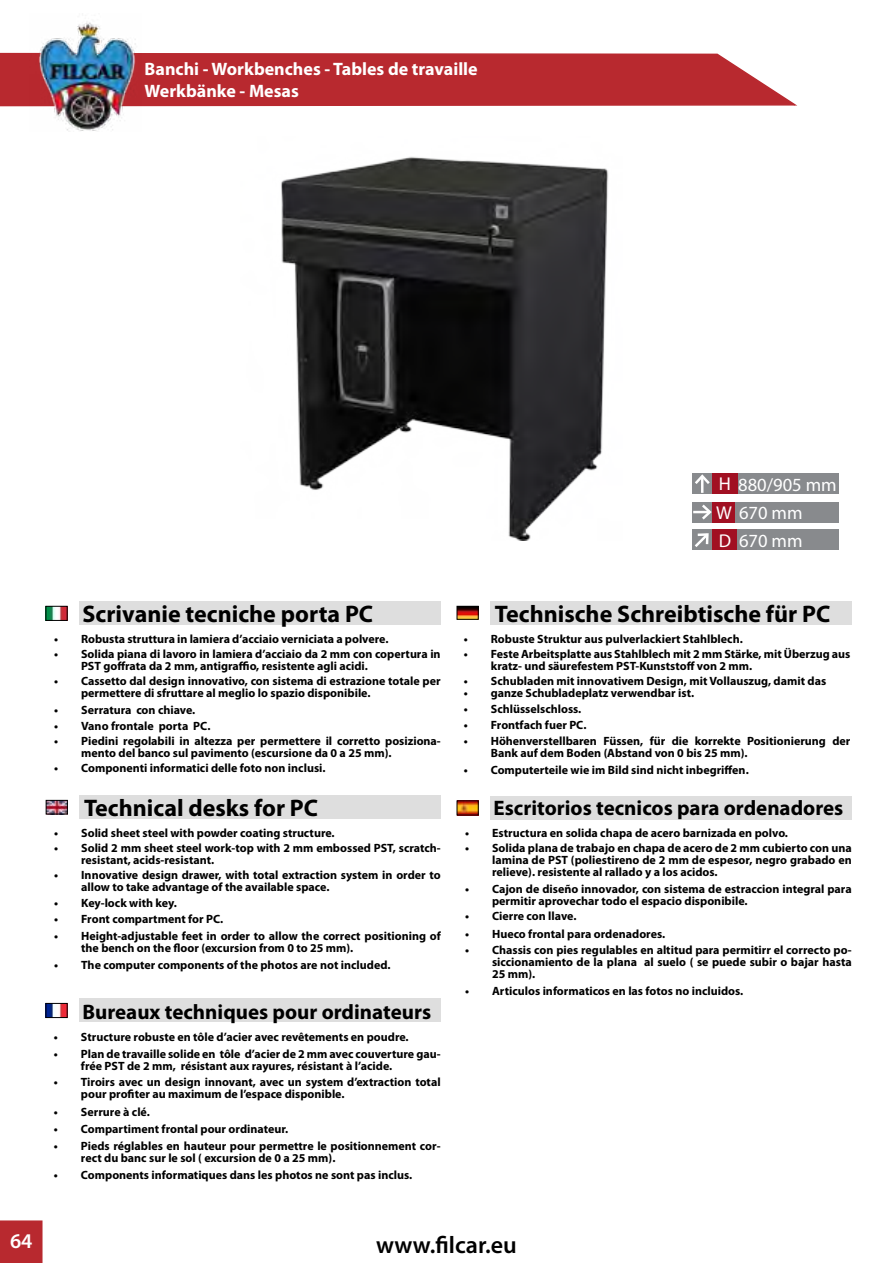
<style>
.page{position:relative;width:893px;height:1263px;background:#fff}
.page>*{position:absolute;margin:0;border:0;box-sizing:border-box;transform-origin:0 0}
.t1{font:700 24px "Myriad Pro";color:#000}
.t2{font:600 24px "Myriad Pro";color:#000}
.t3{font:700 21px "Myriad Pro";color:#000}
.t4{font:600 21px "Myriad Pro";color:#fff}
.t5{font:18.6px/27.9px "Myriad Pro";color:#fff}
.t6{font:700 18px/21.6px "Myriad Pro";color:#fff}
.t7{font:700 12px/12px "Myriad Pro";color:#000}
</style>
<div class="page">
<div style="left:0;top:1220px;width:43px;height:43px;background:#b8292f"></div>
<svg style="left:0;top:52px;width:797px;height:55px;background:#bf3e43"></svg>
<img style="left:29px;top:22px;width:112px;height:109px">
<div style="left:79px;top:999px;width:362px;height:23px;background:#dedede"></div>
<div style="left:490px;top:601px;width:362px;height:24px;background:#dedede"></div>
<div style="left:79px;top:795px;width:362px;height:24px;background:#dedede"></div>
<div style="left:490px;top:796px;width:362px;height:24px;background:#dedede"></div>
<div style="left:79px;top:601px;width:362px;height:24px;background:#dedede"></div>
<img style="left:459px;top:802px;width:18px;height:11px">
<img style="left:48px;top:1005px;width:18px;height:11px">
<div style="left:46px;top:1003px;width:22px;height:15px;border:1px solid #000"></div>
<img style="left:459px;top:608px;width:18px;height:10px">
<div style="left:457px;top:606px;width:22px;height:14px;border:1px solid #000"></div>
<img style="left:281px;top:157px;width:328px;height:384px">
<img style="left:48px;top:608px;width:18px;height:11px">
<div style="left:46px;top:606px;width:22px;height:15px;border:1px solid #000"></div>
<img style="left:48px;top:802px;width:18px;height:10px">
<div style="left:46px;top:800px;width:22px;height:14px;border:1px solid #000"></div>
<div style="left:692px;top:473px;width:20px;height:21px;background:#888a8d"></div>
<div style="left:738px;top:473px;width:101px;height:21px;background:#888a8d"></div>
<div style="left:712px;top:473px;width:26px;height:21px;background:#a11022"></div>
<svg style="left:695px;top:474px;width:15px;height:19px"></svg>
<div style="left:712px;top:502px;width:26px;height:20px;background:#a11022"></div>
<svg style="left:693px;top:502px;width:19px;height:20px"></svg>
<div style="left:736px;top:502px;width:103px;height:20px;background:#888a8d"></div>
<div style="left:692px;top:529px;width:20px;height:21px;background:#888a8d"></div>
<div style="left:712px;top:529px;width:25px;height:21px;background:#a11022"></div>
<svg style="left:695px;top:533px;width:14px;height:14px"></svg>
<div style="left:738px;top:529px;width:101px;height:21px;background:#888a8d"></div>
<h3 class="t6" style="left:145px;top:58px;width:335px">Banchi - Workbenches - Tables de travaille<br>Werkbänke - Mesas</h3>
<h3 class="t5" style="left:716px;top:470px;width:122px">H 880/905 mm<br>W 670 mm<br>D 670 mm</h3>
<h1 class="t1" style="left:82px;top:599px;width:292px">Scrivanie tecniche porta PC</h1>
<h1 class="t1" style="left:495px;top:599px;width:337px">Technische Schreibtische für PC</h1>
<p class="t7" style="left:54px;top:633px;width:336px">• Robusta struttura in lamiera d’acciaio verniciata a polvere.</p>
<p class="t7" style="left:464px;top:633px;width:281px">• Robuste Struktur aus pulverlackiert Stahlblech.</p>
<p class="t7" style="left:81px;top:648px;width:361px;text-indent:-27px">• Solida piana di lavoro in lamiera d’acciaio da 2 mm con copertura in<br>PST goffrata da 2 mm, antigraffio, resistente agli acidi.</p>
<p class="t7" style="left:491px;top:648px;width:361px;text-indent:-27px">• Feste Arbeitsplatte aus Stahlblech mit 2 mm Stärke, mit Überzug aus kratz- und säurefestem PST-Kunststoff von 2 mm.</p>
<p class="t7" style="left:81px;top:675px;width:361px;text-indent:-27px">• Cassetto dal design innovativo, con sistema di estrazione totale per permettere di sfruttare al meglio lo spazio disponibile.</p>
<p class="t7" style="left:54px;top:703px;width:143px">• Serratura con chiave.</p>
<p class="t7" style="left:464px;top:675px;width:364px">• Schubladen mit innovativem Design, mit Vollauszug, damit das</p>
<p class="t7" style="left:464px;top:687px;width:232px">• ganze Schubladeplatz verwendbar ist.</p>
<p class="t7" style="left:464px;top:703px;width:119px">• Schlüsselschloss.</p>
<p class="t7" style="left:54px;top:719px;width:158px">• Vano frontale porta PC.</p>
<p class="t7" style="left:81px;top:734px;width:361px;text-indent:-27px">• Piedini regolabili in altezza per permettere il corretto posiziona&shy;mento del banco sul pavimento (escursione da 0 a 25 mm).</p>
<p class="t7" style="left:54px;top:762px;width:273px">• Componenti informatici delle foto non inclusi.</p>
<p class="t7" style="left:464px;top:719px;width:124px">• Frontfach fuer PC.</p>
<p class="t7" style="left:464px;top:764px;width:286px">• Computerteile wie im Bild sind nicht inbegriffen.</p>
<p class="t7" style="left:491px;top:734px;width:361px;text-indent:-27px">• Höhenverstellbaren Füssen, für die korrekte Positionierung der<br>Bank auf dem Boden (Abstand von 0 bis 25 mm).</p>
<h1 class="t1" style="left:84px;top:792px;width:236px">Technical desks for PC</h1>
<h2 class="t3" style="left:494px;top:794px;width:351px">Escritorios tecnicos para ordenadores</h2>
<p class="t7" style="left:54px;top:826px;width:282px">• Solid sheet steel with powder coating structure.</p>
<p class="t7" style="left:81px;top:842px;width:361px;text-indent:-27px">• Solid 2 mm sheet steel work-top with 2 mm embossed PST, scratch&shy;resistant, acids-resistant.</p>
<p class="t7" style="left:81px;top:869px;width:361px;text-indent:-27px">• Innovative design drawer, with total extraction system in order to allow to take advantage of the available space.</p>
<p class="t7" style="left:54px;top:897px;width:124px">• Key-lock with key.</p>
<p class="t7" style="left:54px;top:913px;width:171px">• Front compartment for PC.</p>
<p class="t7" style="left:81px;top:929px;width:361px;text-indent:-27px">• Height-adjustable feet in order to allow the correct positioning of the bench on the floor (excursion from 0 to 25 mm).</p>
<p class="t7" style="left:54px;top:959px;width:338px">• The computer components of the photos are not included.</p>
<h2 class="t3" style="left:82px;top:999px;width:350px">Bureaux techniques pour ordinateurs</h2>
<p class="t7" style="left:54px;top:1030px;width:356px">• Structure robuste en tôle d’acier avec revêtements en poudre.</p>
<p class="t7" style="left:81px;top:1047px;width:361px;text-indent:-27px">• Plan de travaille solide en tôle d’acier de 2 mm avec couverture gau&shy;frée PST de 2 mm, résistant aux rayures, résistant à l’acide.</p>
<p class="t7" style="left:81px;top:1076px;width:361px;text-indent:-27px">• Tiroirs avec un design innovant, avec un system d’extraction total pour profiter au maximum de l’espace disponible.</p>
<p class="t7" style="left:54px;top:1105px;width:97px">• Serrure à clé.</p>
<p class="t7" style="left:54px;top:1123px;width:236px">• Compartiment frontal pour ordinateur.</p>
<p class="t7" style="left:81px;top:1139px;width:361px;text-indent:-27px">• Pieds réglables en hauteur pour permettre le positionnement cor&shy;rect du banc sur le sol ( excursion de 0 a 25 mm).</p>
<p class="t7" style="left:54px;top:1168px;width:360px">• Components informatiques dans les photos ne sont pas inclus.</p>
<p class="t7" style="left:465px;top:826px;width:324px">• Estructura en solida chapa de acero barnizada en polvo.</p>
<p class="t7" style="left:492px;top:841px;width:361px;text-align:justify;text-indent:-27px">• Solida plana de trabajo en chapa de acero de 2 mm cubierto con una lamina de PST (poliestireno de 2 mm de espesor, negro grabado en relieve). resistente al rallado y a los acidos.</p>
<p class="t7" style="left:492px;top:882px;width:361px;text-indent:-27px">• Cajon de diseño innovador, con sistema de estraccion integral para permitir aprovechar todo el espacio disponibile.</p>
<p class="t7" style="left:465px;top:910px;width:113px">• Cierre con llave.</p>
<p class="t7" style="left:465px;top:927px;width:202px">• Hueco frontal para ordenadores.</p>
<p class="t7" style="left:492px;top:943px;width:361px;text-align:justify;text-indent:-27px">• Chassis con pies regulables en altitud para permitirr el correcto po&shy;siccionamiento de la plana al suelo ( se puede subir o bajar hasta 25 mm).</p>
<p class="t7" style="left:465px;top:984px;width:280px">• Articulos informaticos en las fotos no incluidos.</p>
<h2 class="t4" style="left:10px;top:1228px;width:24px">64</h2>
<h1 class="t2" style="left:376px;top:1230px;width:142px">www.filcar.eu</h1>
</div>
